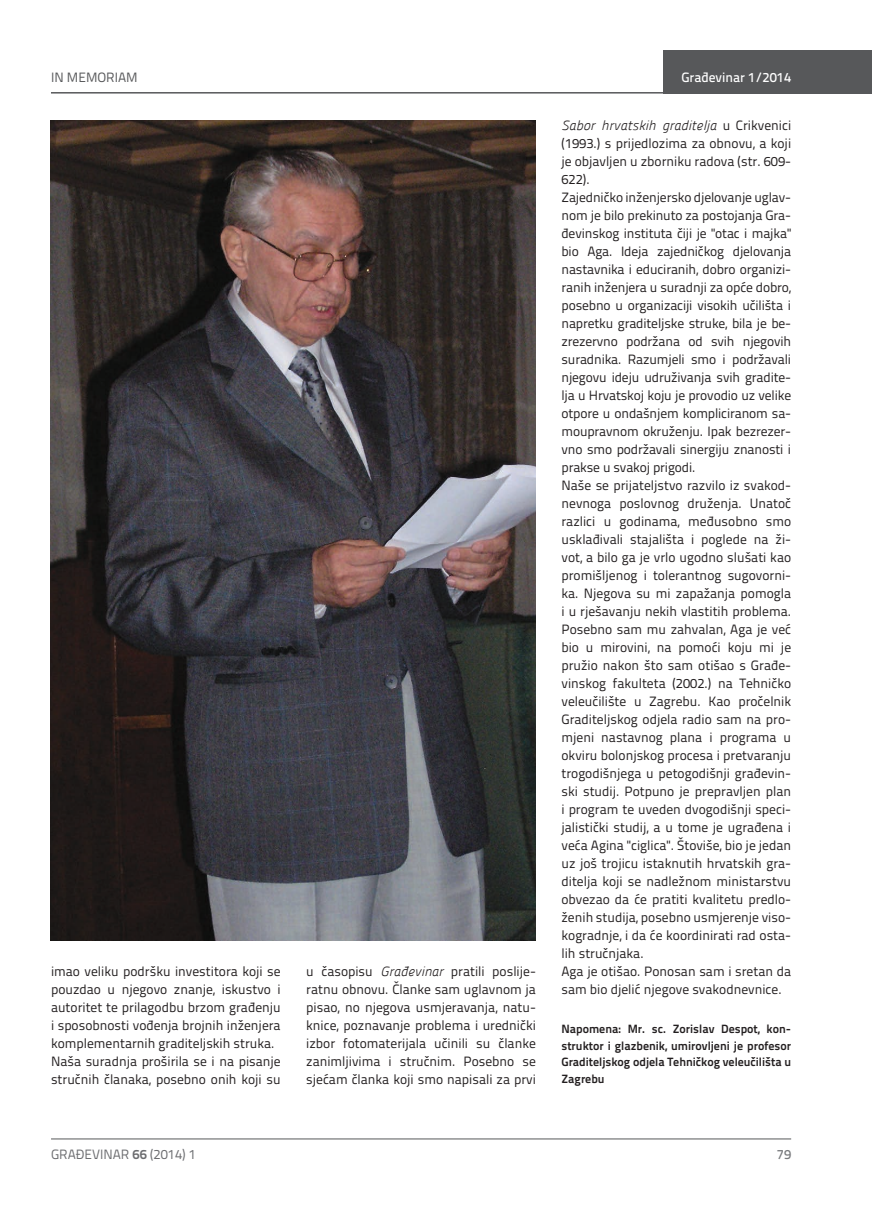
<style>
.page{position:relative;width:872px;height:1212px;background:#fff}
.page>*{position:absolute;margin:0;border:0;box-sizing:border-box;transform-origin:0 0}
.t1{font:13.5px/18px "Titillium Text 22 L";color:#231f20}
.t2{font:italic 13.5px "Panefresco 250 wt";color:#231f20}
.t3{font:13.5px "Titillium Text 22 L";color:#6c6d70}
.t4{font:500 13.5px "Titillium Text 22 L";color:#fff}
.t5{font:13.5px "Titillium Text 22 L";color:#57585a}
.t6{font:500 13.5px "Titillium Text 22 L";color:#787a7d}
.t7{font:700 12px/16.5px "Titillium Text 22 L";color:#231f20;text-align:justify}
.s1{font-family:"Panefresco 250 wt";font-style:italic}
.s2{font-family:"Titillium Text 22 L";font-style:normal}
.s3{font-weight:700}
</style>
<div class="page">
<hr style="left:51px;top:1139px;width:740px;height:1px;background:#57585a">
<hr style="left:51px;top:92px;width:821px;height:2px;background:#57585a">
<div style="left:663px;top:50px;width:209px;height:44px;background:#57585a"></div>
<img style="left:51px;top:121px;width:485px;height:819px">
<p class="t5" style="left:51px;top:68px;width:88px">IN MEMORIAM</p>
<p class="t1" style="left:51px;top:962px;width:231px">imao veliku podršku investitora koji se pouzdao u njegovo znanje, iskustvo i autoritet te prilagodbu brzom građenju i sposobnosti vođenja brojnih inženjera komplementarnih graditeljskih struka.<br>Naša suradnja proširila se i na pisanje stručnih članaka, posebno onih koji su</p>
<p class="t1" style="left:306px;top:962px;width:231px;text-align:justify">u časopisu <span class="s1">Građevinar</span> pratili poslije&shy;ratnu obnovu. Članke sam uglavnom ja pisao, no njegova usmjeravanja, natu&shy;knice, poznavanje problema i urednički izbor fotomaterijala učinili su članke zanimljivima i stručnim. Posebno se sjećam članka koji smo napisali za prvi</p>
<p class="t4" style="left:681px;top:67px;width:111px">Građevinar 1/2014</p>
<p class="t2" style="left:561px;top:115px;width:231px">Sabor hrvatskih graditelja <span class="s2">u Crikvenici</span></p>
<p class="t1" style="left:561px;top:133px;width:231px">(1993.) s prijedlozima za obnovu, a koji je objavljen u zborniku radova (str. 609- 622).<br>Zajedničko inženjersko djelovanje uglav&shy;nom je bilo prekinuto za postojanja Gra&shy;đevinskog instituta čiji je "otac i majka" bio Aga. Ideja zajedničkog djelovanja nastavnika i educiranih, dobro organizi&shy;ranih inženjera u suradnji za opće dobro, posebno u organizaciji visokih učilišta i napretku graditeljske struke, bila je be&shy;zrezervno podržana od svih njegovih suradnika. Razumjeli smo i podržavali njegovu ideju udruživanja svih gradite&shy;lja u Hrvatskoj koju je provodio uz velike otpore u ondašnjem kompliciranom sa&shy;moupravnom okruženju. Ipak bezrezer&shy;vno smo podržavali sinergiju znanosti i prakse u svakoj prigodi.<br>Naše se prijateljstvo razvilo iz svakod&shy;nevnoga poslovnog druženja. Unatoč razlici u godinama, međusobno smo usklađivali stajališta i poglede na ži&shy;vot, a bilo ga je vrlo ugodno slušati kao promišljenog i tolerantnog sugovorni&shy;ka. Njegova su mi zapažanja pomogla i u rješavanju nekih vlastitih problema.<br>Posebno sam mu zahvalan, Aga je već bio u mirovini, na pomoći koju mi je pružio nakon što sam otišao s Građe&shy;vinskog fakulteta (2002.) na Tehničko veleučilište u Zagrebu. Kao pročelnik Graditeljskog odjela radio sam na pro&shy;mjeni nastavnog plana i programa u okviru bolonjskog procesa i pretvaranju trogodišnjega u petogodišnji građevin&shy;ski studij. Potpuno je prepravljen plan i program te uveden dvogodišnji speci&shy;jalistički studij, a u tome je ugrađena i veća Agina "ciglica". Štoviše, bio je jedan uz još trojicu istaknutih hrvatskih gra&shy;ditelja koji se nadležnom ministarstvu obvezao da će pratiti kvalitetu predlo&shy;ženih studija, posebno usmjerenje viso&shy;kogradnje, i da će koordinirati rad osta&shy;lih stručnjaka.<br>Aga je otišao. Ponosan sam i sretan da sam bio djelić njegove svakodnevnice.</p>
<p class="t7" style="left:561px;top:1020px;width:231px">Napomena: Mr. sc. Zorislav Despot, kon&shy;struktor i glazbenik, umirovljeni je profesor Graditeljskog odjela Tehničkog veleučilišta u Zagrebu</p>
<p class="t3" style="left:51px;top:1144px;width:146px">GRAĐEVINAR <span class="s3">66</span> (2014) 1</p>
<p class="t6" style="left:777px;top:1144px;width:16px">79</p>
</div>
